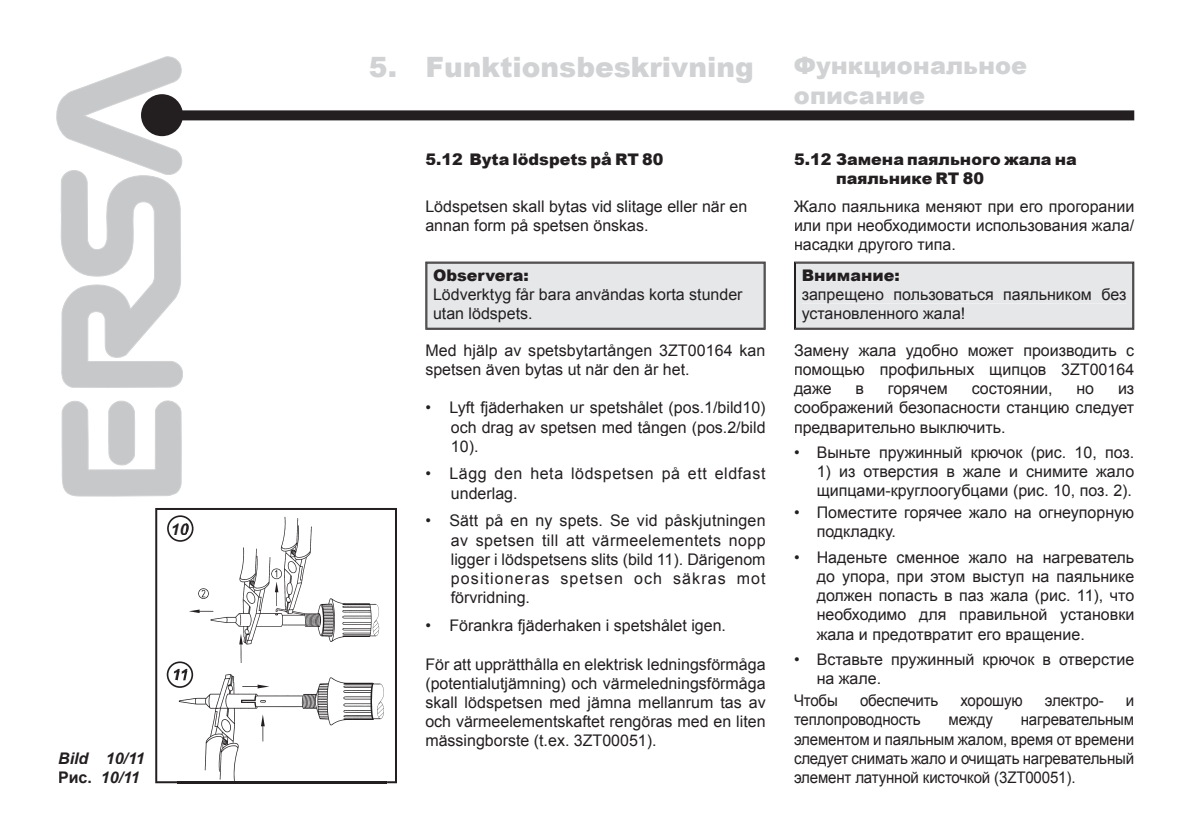
<style>
.page{position:relative;width:1191px;height:840px;background:#fff}
.page>*{position:absolute;margin:0;border:0;box-sizing:border-box;transform-origin:0 0}
.t1{font:900 28px "Arial";color:#d1d2d4}
.t2{font:900 24px/30px "Arial";color:#d1d2d4}
.t3{font:16px/19.2px "Arial";color:#231f20}
.t4{font:16px/19.2px "Arial";color:#231f20;text-align:justify;scale:.94 1}
.t5{font:900 16px/19.2px "Arial";color:#231f20}
.t6{font:16px/19.2px "Arial";letter-spacing:.035em;color:#231f20}
.t7{font:italic 700 16px/19.2px "Arial";color:#231f20}
.s1{font-style:normal}
</style>
<div class="page">
<svg style="left:57px;top:57px;width:126px;height:331px"></svg>
<svg style="left:61px;top:400px;width:121px;height:96px"></svg>
<div style="left:181px;top:110px;width:953px;height:10px;background:#231f20"></div>
<div style="left:141px;top:94px;width:42px;height:42px;background:#231f20;border-radius:50%"></div>
<svg style="left:155px;top:508px;width:242px;height:274px"></svg>
<img style="left:186px;top:514px;width:196px;height:148px">
<img style="left:178px;top:671px;width:209px;height:109px">
<hr style="left:178px;top:780px;width:209px;height:2px;background:#231f20">
<svg style="left:425px;top:261px;width:340px;height:68px;background:#dcdddf"></svg>
<svg style="left:186px;top:523px;width:3px;height:11px"></svg>
<svg style="left:178px;top:671px;width:10px;height:9px"></svg>
<svg style="left:794px;top:261px;width:340px;height:68px;background:#dbdcde"></svg>
<div style="left:167px;top:515px;width:26px;height:26px;border:2px solid #231f20;border-radius:50%"></div>
<div style="left:167px;top:661px;width:26px;height:26px;border:2px solid #231f20;border-radius:50%"></div>
<p class="t7" style="left:171px;top:519px;width:19px">10</p>
<p class="t7" style="left:58px;top:748px;width:88px">Bild 10/11<br><span class="s1">Рис.</span> 10/11</p>
<p class="t7" style="left:172px;top:665px;width:18px">11</p>
<h1 class="t1" style="left:369px;top:46px;width:386px">5. Funktionsbeskrivning</h1>
<p class="t5" style="left:425px;top:149px;width:240px">5.12 Byta lödspets på RT 80</p>
<p class="t3" style="left:425px;top:196px;width:323px">Lödspetsen skall bytas vid slitage eller när en annan form på spetsen önskas.</p>
<p class="t5" style="left:433px;top:265px;width:97px">Observera:</p>
<p class="t3" style="left:433px;top:285px;width:311px">Lödverktyg får bara användas korta stunder utan lödspets.</p>
<p class="t3" style="left:425px;top:340px;width:341px">Med hjälp av spetsbytartången 3ZT00164 kan spetsen även bytas ut när den är het.</p>
<p class="t3" style="left:451px;top:398px;width:316px;text-align:justify;text-indent:-26px">• Lyft fjäderhaken ur spetshålet (pos.1/bild10) och drag av spetsen med tången (pos.2/bild 10).</p>
<p class="t6" style="left:451px;top:464px;width:316px;text-indent:-26px">• Lägg den heta lödspetsen på ett eldfast underlag.</p>
<p class="t3" style="left:451px;top:511px;width:316px;text-align:justify;text-indent:-26px">• Sätt på en ny spets. Se vid påskjutningen av spetsen till att värmeelementets nopp ligger i lödspetsens slits (bild 11). Därigenom positioneras spetsen och säkras mot förvridning.</p>
<p class="t3" style="left:425px;top:615px;width:302px">• Förankra fjäderhaken i spetshålet igen.</p>
<p class="t3" style="left:425px;top:654px;width:342px;text-align:justify">För att upprätthålla en elektrisk ledningsförmåga (potentialutjämning) och värmeledningsförmåga skall lödspetsen med jämna mellanrum tas av och värmeelementskaftet rengöras med en liten mässingborste (t.ex. 3ZT00051).</p>
<h2 class="t2" style="left:794px;top:50px;width:235px">Функциональное описание</h2>
<p class="t5" style="left:836px;top:149px;width:242px;text-indent:-42px">5.12 Замена паяльного жала на паяльнике RT 80</p>
<p class="t3" style="left:794px;top:196px;width:342px;text-align:justify">Жало паяльника меняют при его прогорании или при необходимости использования жала/ насадки другого типа.</p>
<p class="t5" style="left:801px;top:265px;width:100px">Внимание:</p>
<p class="t3" style="left:801px;top:285px;width:326px">запрещено пользоваться паяльником без установленного жала!</p>
<p class="t3" style="left:794px;top:340px;width:342px;text-align:justify">Замену жала удобно может производить с помощью профильных щипцов 3ZT00164 даже</p>
<p class="t3" style="left:794px;top:379px;width:342px;text-align:justify;text-indent:324px">из соображений безопасности станцию следует предварительно выключить.</p>
<p class="t3" style="left:794px;top:442px;width:342px">• Выньте пружинный крючок (рис. 10, поз.</p>
<p class="t3" style="left:816px;top:461px;width:319px">1) из отверстия в жале и снимите жало щипцами-круглоогубцами (рис. 10, поз. 2).</p>
<p class="t3" style="left:816px;top:503px;width:319px;text-indent:-23px">• Поместите горячее жало на огнеупорную подкладку.</p>
<p class="t3" style="left:816px;top:547px;width:319px;text-align:justify;text-indent:-23px">• Наденьте сменное жало на нагреватель до упора, при этом выступ на паяльнике должен попасть в паз жала (рис. 11), что необходимо для правильной установки жала и предотвратит его вращение.</p>
<p class="t3" style="left:816px;top:649px;width:319px;text-indent:-23px">• Вставьте пружинный крючок в отверстие на жале.</p>
<p class="t4" style="left:794px;top:690px;width:48px">Чтобы</p>
<p class="t4" style="left:860px;top:690px;width:85px">обеспечить</p>
<p class="t4" style="left:960px;top:690px;width:68px">хорошую</p>
<p class="t4" style="left:1045px;top:690px;width:64px">электро-</p>
<p class="t4" style="left:1125px;top:690px;width:10px">и</p>
<p class="t4" style="left:794px;top:709px;width:136px">теплопроводность</p>
<p class="t4" style="left:948px;top:709px;width:49px">между</p>
<p class="t3" style="left:855px;top:379px;width:10px">в</p>
<p class="t3" style="left:888px;top:379px;width:62px">горячем</p>
<p class="t3" style="left:971px;top:379px;width:82px">состоянии,</p>
<p class="t3" style="left:1076px;top:379px;width:19px">но</p>
<p class="t4" style="left:794px;top:709px;width:363px;text-indent:227px">нагревательным элементом и паяльным жалом, время от времени следует снимать жало и очищать нагревательный элемент латунной кисточкой (3ZT00051).</p>
</div>
